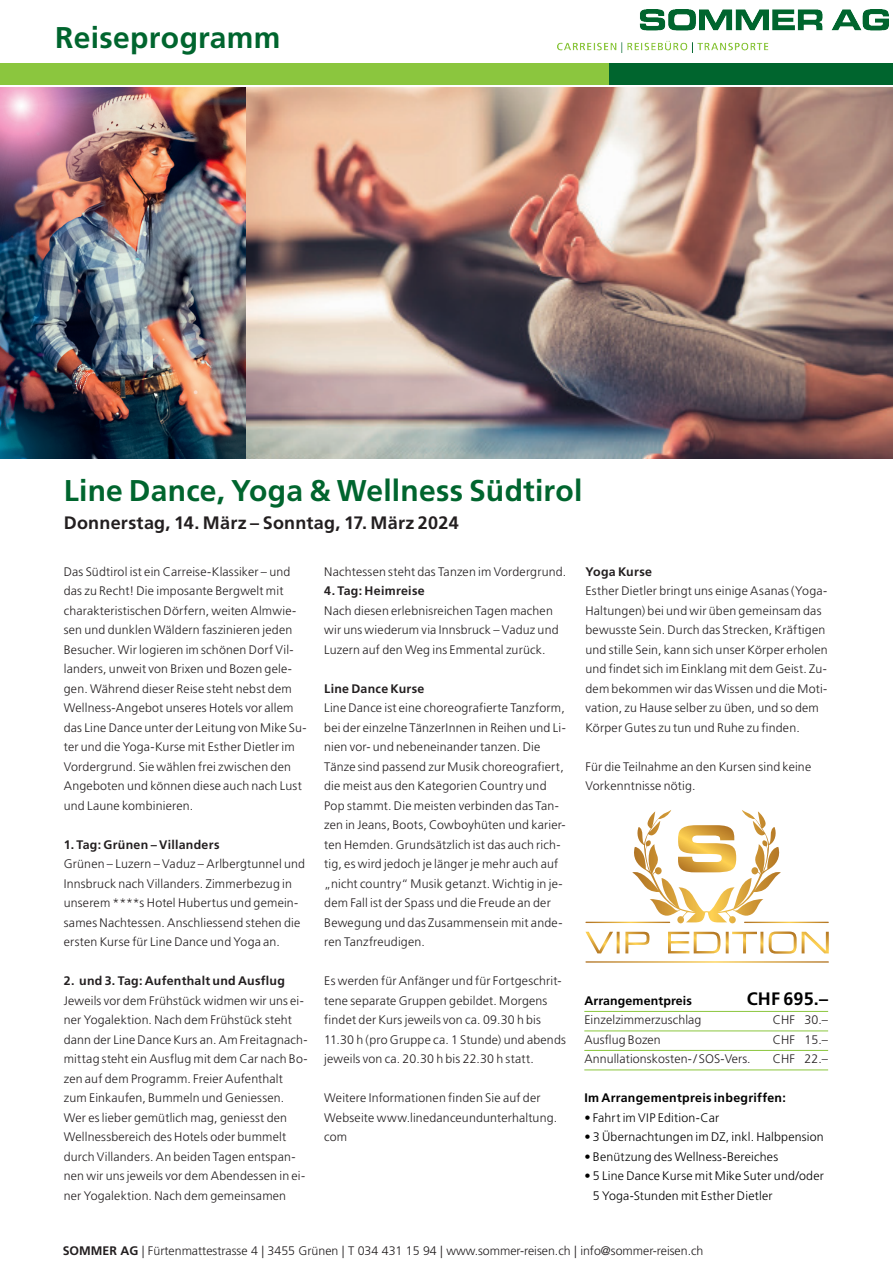
<style>
.page{position:relative;width:893px;height:1263px;background:#fff}
.page>*{position:absolute;margin:0;border:0;box-sizing:border-box;transform-origin:0 0}
.t1{font:700 30px "Frutiger LT Pro";letter-spacing:.01em;color:#00652e}
.t2{font:700 18px "Frutiger LT Pro";letter-spacing:.015em;color:#231f20}
.t3{font:700 18px "Frutiger LT Pro";letter-spacing:.01em;color:#000}
.t4{font:300 12.3px/19.5px "Frutiger LT Pro";letter-spacing:.015em;color:#231f20}
.t5{font:300 12.3px/19.5px "Frutiger LT Pro";letter-spacing:.015em;color:#000}
.t6{font:700 12.3px "Frutiger LT Pro";letter-spacing:.02em;color:#231f20}
.t7{font:700 12.3px "Frutiger LT Pro";letter-spacing:.02em;color:#000}
.s1{font-weight:700}
</style>
<div class="page">
<img style="left:0;top:87px;width:247px;height:372px">
<hr style="left:584px;top:1011px;width:244px;height:1px;background:#8bc63e">
<hr style="left:584px;top:1031px;width:244px;height:1px;background:#8bc63e">
<hr style="left:584px;top:1050px;width:244px;height:1px;background:#8bc63e">
<hr style="left:584px;top:1070px;width:244px;height:1px;background:#8bc63e">
<div style="left:0;top:64px;width:609px;height:21px;background:#8bc63e"></div>
<div style="left:609px;top:64px;width:284px;height:21px;background:#00652e"></div>
<img style="left:558px;top:10px;width:331px;height:42px">
<img style="left:247px;top:87px;width:646px;height:372px">
<svg style="left:585px;top:922px;width:85px;height:1px"></svg>
<svg style="left:585px;top:961px;width:244px;height:2px"></svg>
<svg style="left:632px;top:810px;width:197px;height:114px"></svg>
<svg style="left:585px;top:932px;width:64px;height:21px"></svg>
<svg style="left:668px;top:932px;width:52px;height:21px"></svg>
<svg style="left:726px;top:932px;width:37px;height:21px"></svg>
<svg style="left:769px;top:931px;width:60px;height:23px"></svg>
<h1 class="t1" style="left:55px;top:20px;width:227px">Reiseprogramm</h1>
<h1 class="t1" style="left:64px;top:472px;width:520px">Line Dance, Yoga &amp; Wellness Südtirol</h1>
<h2 class="t2" style="left:64px;top:512px;width:396px">Donnerstag, 14. März – Sonntag, 17. März 2024</h2>
<p class="t4" style="left:64px;top:562px;width:244px">Das Südtirol ist ein Carreise-Klassiker – und das zu Recht! Die imposante Bergwelt mit charakteristischen Dörfern, weiten Almwie&shy;sen und dunklen Wäldern faszinieren jeden Besucher. Wir logieren im schönen Dorf Vil&shy;landers, unweit von Brixen und Bozen gele&shy;gen. Während dieser Reise steht nebst dem Wellness-Angebot unseres Hotels vor allem das Line Dance unter der Leitung von Mike Su&shy;ter und die Yoga-Kurse mit Esther Dietler im Vordergrund. Sie wählen frei zwischen den Angeboten und können diese auch nach Lust und Laune kombinieren.</p>
<p class="t6" style="left:64px;top:837px;width:157px">1. Tag: Grünen – Villanders</p>
<p class="t4" style="left:64px;top:854px;width:243px">Grünen – Luzern – Vaduz – Arlbergtunnel und Innsbruck nach Villanders. Zimmerbezug in unserem ****s Hotel Hubertus und gemein&shy;sames Nachtessen. Anschliessend stehen die ersten Kurse für Line Dance und Yoga an.</p>
<p class="t6" style="left:64px;top:974px;width:223px">2. und 3. Tag: Aufenthalt und Ausflug</p>
<p class="t4" style="left:64px;top:991px;width:245px">Jeweils vor dem Frühstück widmen wir uns ei&shy;ner Yogalektion. Nach dem Frühstück steht dann der Line Dance Kurs an. Am Freitagnach&shy;mittag steht ein Ausflug mit dem Car nach Bo&shy;zen auf dem Programm. Freier Aufenthalt zum Einkaufen, Bummeln und Geniessen.<br>Wer es lieber gemütlich mag, geniesst den Wellnessbereich des Hotels oder bummelt durch Villanders. An beiden Tagen entspan&shy;nen wir uns jeweils vor dem Abendessen in ei&shy;ner Yogalektion. Nach dem gemeinsamen</p>
<p class="t4" style="left:324px;top:562px;width:243px">Nachtessen steht das Tanzen im Vordergrund.</p>
<p class="t6" style="left:324px;top:584px;width:102px">4. Tag: Heimreise</p>
<p class="t4" style="left:324px;top:601px;width:236px">Nach diesen erlebnisreichen Tagen machen wir uns wiederum via Innsbruck – Vaduz und<br>Luzern auf den Weg ins Emmental zurück.</p>
<p class="t6" style="left:324px;top:681px;width:102px">Line Dance Kurse</p>
<p class="t4" style="left:324px;top:698px;width:243px">Line Dance ist eine choreografierte Tanzform, bei der einzelne TänzerInnen in Reihen und Li&shy;nien vor- und nebeneinander tanzen. Die Tänze sind passend zur Musik choreografiert, die meist aus den Kategorien Country und Pop stammt. Die meisten verbinden das Tan&shy;zen in Jeans, Boots, Cowboyhüten und karier&shy;ten Hemden. Grundsätzlich ist das auch rich&shy;tig, es wird jedoch je länger je mehr auch auf „nicht country“ Musik getanzt. Wichtig in je&shy;dem Fall ist der Spass und die Freude an der Bewegung und das Zusammensein mit ande&shy;ren Tanzfreudigen.</p>
<p class="t4" style="left:324px;top:971px;width:243px">Es werden für Anfänger und für Fortgeschrit&shy;tene separate Gruppen gebildet. Morgens findet der Kurs jeweils von ca. 09.30 h bis 11.30 h (pro Gruppe ca. 1 Stunde) und abends jeweils von ca. 20.30 h bis 22.30 h statt.</p>
<p class="t4" style="left:324px;top:1088px;width:234px">Weitere Informationen finden Sie auf der<br>Webseite www.linedanceundunterhaltung. com</p>
<p class="t6" style="left:585px;top:564px;width:68px">Yoga Kurse</p>
<p class="t4" style="left:585px;top:581px;width:244px">Esther Dietler bringt uns einige Asanas (Yoga-Haltungen) bei und wir üben gemeinsam das bewusste Sein. Durch das Strecken, Kräftigen und stille Sein, kann sich unser Körper erholen und findet sich im Einklang mit dem Geist. Zu&shy;dem bekommen wir das Wissen und die Moti&shy;vation, zu Hause selber zu üben, und so dem Körper Gutes zu tun und Ruhe zu finden.</p>
<p class="t4" style="left:585px;top:757px;width:227px">Für die Teilnahme an den Kursen sind keine<br>Vorkenntnisse nötig.</p>
<p class="t7" style="left:584px;top:993px;width:109px">Arrangementpreis</p>
<h2 class="t3" style="left:747px;top:988px;width:83px">CHF 695.–</h2>
<p class="t4" style="left:584px;top:1010px;width:119px">Einzelzimmerzuschlag</p>
<p class="t4" style="left:773px;top:1010px;width:57px">CHF 30.–</p>
<p class="t4" style="left:584px;top:1030px;width:78px">Ausflug Bozen</p>
<p class="t4" style="left:773px;top:1030px;width:57px">CHF 15.–</p>
<p class="t4" style="left:584px;top:1049px;width:168px">Annullationskosten-/ SOS-Vers.</p>
<p class="t4" style="left:773px;top:1049px;width:57px">CHF 22.–</p>
<p class="t7" style="left:584px;top:1091px;width:203px">Im Arrangementpreis inbegriffen:</p>
<p class="t5" style="left:584px;top:1108px;width:136px">• Fahrt im VIP Edition-Car</p>
<p class="t5" style="left:584px;top:1127px;width:241px">• 3 Übernachtungen im DZ, inkl. Halbpension</p>
<p class="t5" style="left:584px;top:1147px;width:195px">• Benützung des Wellness-Bereiches</p>
<p class="t5" style="left:593px;top:1166px;width:232px;text-indent:-9px">• 5 Line Dance Kurse mit Mike Suter und/oder<br>5 Yoga-Stunden mit Esther Dietler</p>
<p class="t4" style="left:63px;top:1240px;width:642px"><span class="s1">SOMMER AG</span> | Fürtenmattestrasse 4 | 3455 Grünen | T 034 431 15 94 | www.sommer-reisen.ch | info@sommer-reisen.ch</p>
</div>
